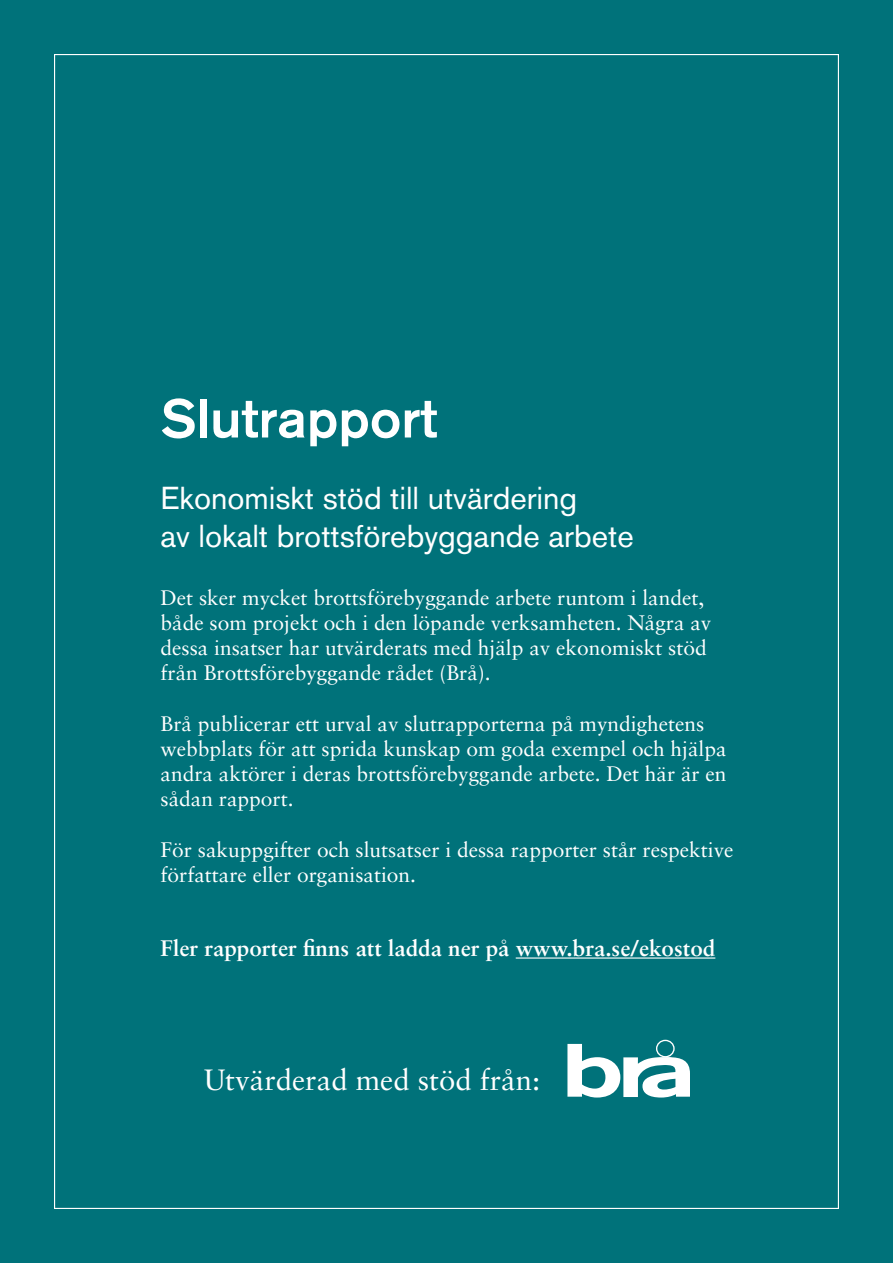
<style>
.page{position:relative;width:893px;height:1263px;background:#00727a}
.page>*{position:absolute;margin:0;border:0;box-sizing:border-box;transform-origin:0 0}
.t1{font:500 54px "Akzidenz Grotesk BQ";color:#fff}
.t2{font:31.5px/37.8px "Akzidenz Grotesk BQ";color:#fff}
.t3{font:29.4px "Sabon LT";color:#fff}
.t4{font:700 22.5px "Sabon LT";color:#fff}
.t5{font:21px/25.2px "Sabon LT";color:#fff}
</style>
<div class="page">
<hr style="left:516px;top:957px;width:199px;height:1px;background:#fff">
<svg style="left:567px;top:1044px;width:123px;height:53px"></svg>
<div style="left:656px;top:1040px;width:19px;height:17px;border:1px solid #fff;border-radius:50%"></div>
<h1 class="t1" style="left:161px;top:385px;width:278px">Slutrapport</h1>
<h2 class="t2" style="left:161px;top:479px;width:475px">Ekonomiskt stöd till utvärdering<br>av lokalt brottsförebyggande arbete</h2>
<p class="t5" style="left:161px;top:585px;width:552px">Det sker mycket brottsförebyggande arbete runtom i landet, både som projekt och i den löpande verksamheten. Några av dessa insatser har utvärderats med hjälp av ekonomiskt stöd från Brottsförebyggande rådet (Brå).</p>
<p class="t5" style="left:161px;top:711px;width:567px">Brå publicerar ett urval av slutrapporterna på myndighetens webbplats för att sprida kunskap om goda exempel och hjälpa andra aktörer i deras brottsförebyggande arbete. Det här är en sådan rapport.</p>
<p class="t5" style="left:161px;top:837px;width:574px">För sakuppgifter och slutsatser i dessa rapporter står respektive författare eller organisation.</p>
<p class="t4" style="left:161px;top:934px;width:556px">Fler rapporter finns att ladda ner på www.bra.se/ekostod</p>
<h3 class="t3" style="left:204px;top:1063px;width:338px">Utvärderad med stöd från:</h3>
</div>
